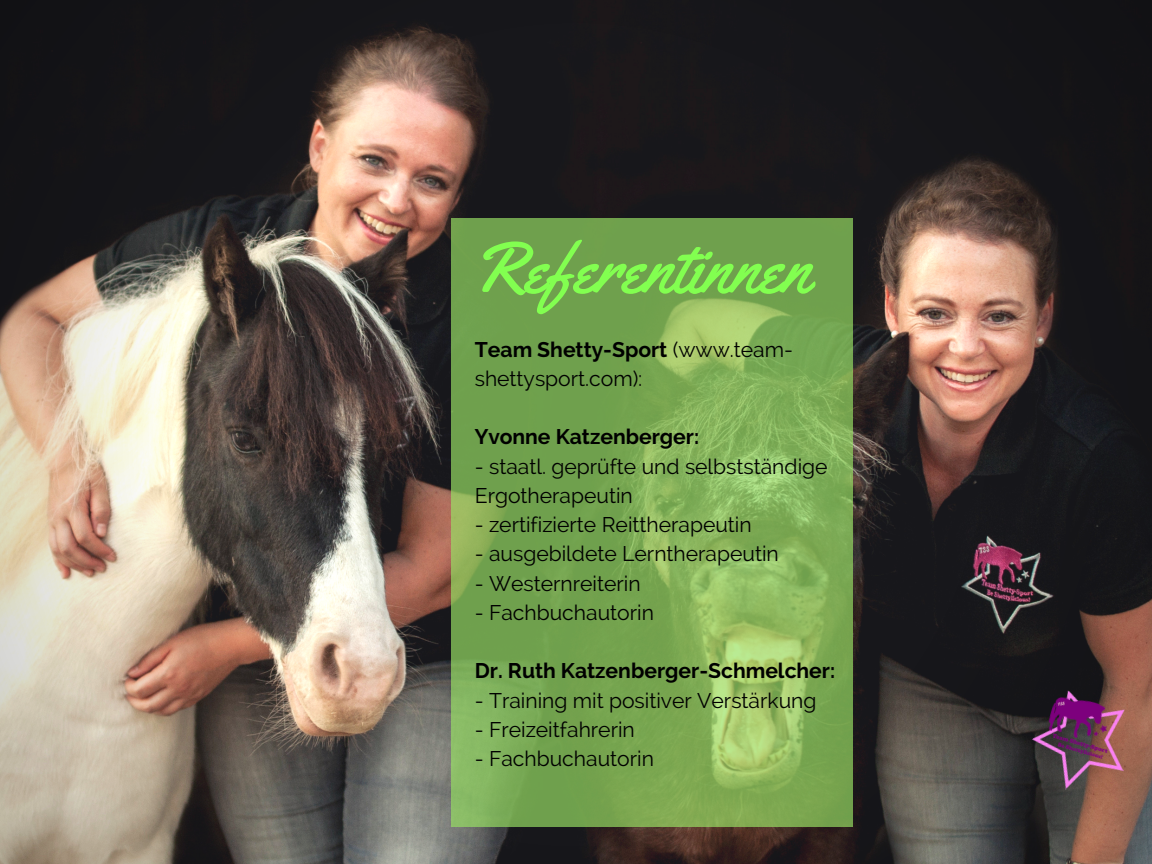
<style>
.page{position:relative;width:1152px;height:864px;background:#fff}
.page>*{position:absolute;margin:0;border:0;box-sizing:border-box;transform-origin:0 0}
.t1{font:72.45px "Yellowtail";color:#82ff50}
.t2{font:21.15px/29.2px "Raleway";color:#000}
.t3{font:700 21.15px "Raleway";color:#000}
.s1{font-weight:700}
</style>
<div class="page">
<img style="left:0;top:0;width:1152px;height:864px">
<svg style="left:451px;top:218px;width:402px;height:609px;background:#7dab55"></svg>
<img style="left:1021px;top:685px;width:120px;height:118px">
<h1 class="t1" style="left:470px;top:222px;width:341px">Referentinnen</h1>
<p class="t2" style="left:475px;top:335px;width:320px"><span class="s1">Team Shetty-Sport</span> (www.team&shy;shettysport.com):</p>
<p class="t3" style="left:475px;top:424px;width:226px">Yvonne Katzenberger:</p>
<p class="t2" style="left:475px;top:452px;width:354px">- staatl. geprüfte und selbstständige<br>Ergotherapeutin</p>
<p class="t2" style="left:475px;top:510px;width:278px">- zertifizierte Reittherapeutin</p>
<p class="t2" style="left:475px;top:539px;width:306px">- ausgebildete Lerntherapeutin</p>
<p class="t2" style="left:475px;top:569px;width:167px">- Westernreiterin</p>
<p class="t2" style="left:475px;top:598px;width:181px">- Fachbuchautorin</p>
<p class="t3" style="left:475px;top:658px;width:362px">Dr. Ruth Katzenberger-Schmelcher:</p>
<p class="t2" style="left:475px;top:686px;width:343px">- Training mit positiver Verstärkung</p>
<p class="t2" style="left:475px;top:715px;width:162px">- Freizeitfahrerin</p>
<p class="t2" style="left:475px;top:744px;width:181px">- Fachbuchautorin</p>
</div>
